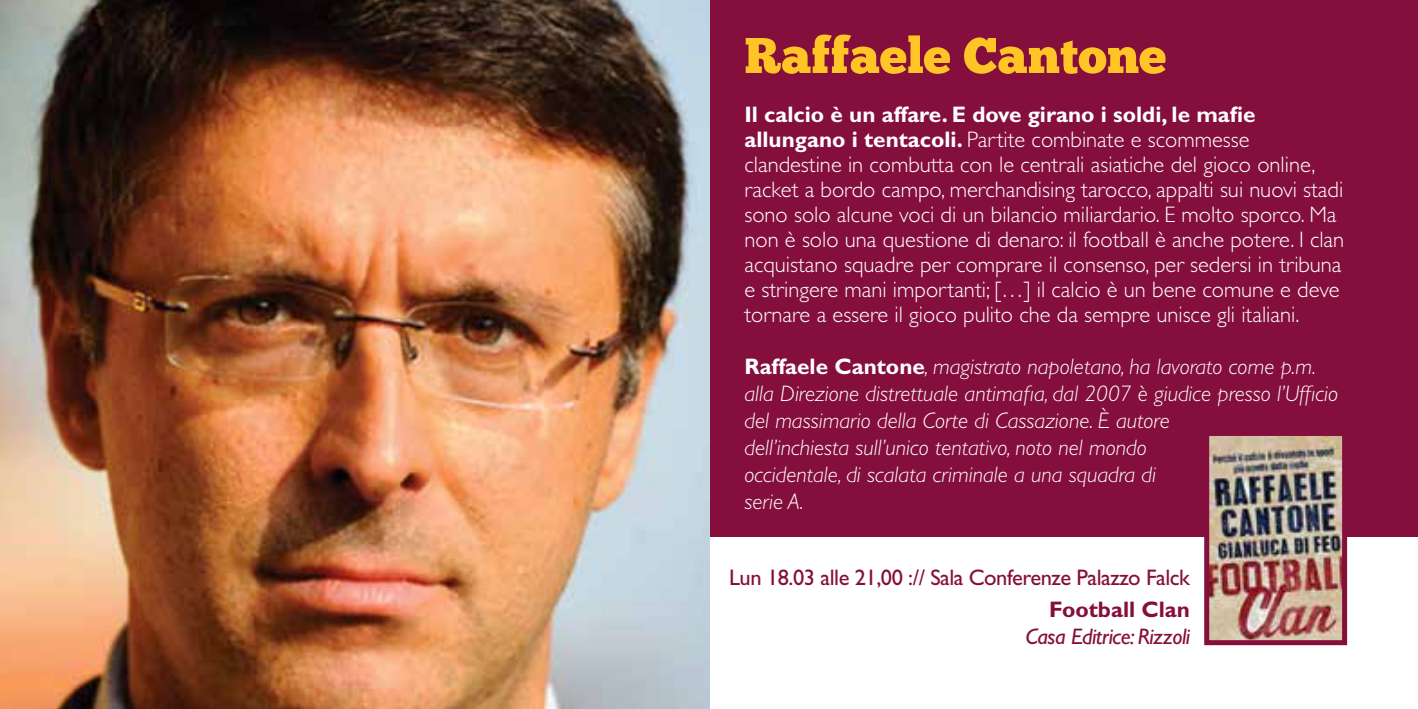
<style>
.page{position:relative;width:1418px;height:709px;background:#fff}
.page>*{position:absolute;margin:0;border:0;box-sizing:border-box;transform-origin:0 0}
.t1{font:50px "Chunk Five";color:#ffc425}
.t2{font:300 22.5px/25px "Gill Sans Std";color:#fff}
.t3{font:italic 300 22.5px/27px "Gill Sans Std";color:#fff}
.t4{font:22.5px "Gill Sans Std";letter-spacing:-.02em;color:#850f3c}
.t5{font:italic 22.5px "Gill Sans Std";letter-spacing:-.02em;color:#850f3c}
.t6{font:700 22.5px "Gill Sans Std";color:#850f3c}
.s1{font-weight:700}
.s2{font-weight:700;font-style:normal}
</style>
<div class="page">
<div style="left:709px;top:0;width:708px;height:536px;background:#850f3c"></div>
<img style="left:0;top:0;width:709px;height:709px">
<img style="left:1201px;top:436px;width:148px;height:210px">
<h1 class="t1" style="left:744px;top:26px;width:423px">Raffaele Cantone</h1>
<p class="t2" style="left:744px;top:102px;width:601px"><span class="s1">Il calcio è un affare. E dove girano i soldi, le mafie allungano i tentacoli.</span> Partite combinate e scommesse clandestine in combutta con le centrali asiatiche del gioco online, racket a bordo campo, merchandising tarocco, appalti sui nuovi stadi sono solo alcune voci di un bilancio miliardario. E molto sporco. Ma non è solo una questione di denaro: il football è anche potere. I clan acquistano squadre per comprare il consenso, per sedersi in tribuna e stringere mani importanti; […] il calcio è un bene comune e deve tornare a essere il gioco pulito che da sempre unisce gli italiani.</p>
<p class="t3" style="left:744px;top:353px;width:595px"><span class="s2">Raffaele Cantone</span>, magistrato napoletano, ha lavorato come p.m. alla Direzione distrettuale antimafia, dal 2007 è giudice presso l’Ufficio del massimario della Corte di Cassazione. È autore<br>dell’inchiesta sull’unico tentativo, noto nel mondo<br>occidentale, di scalata criminale a una squadra di<br>serie A.</p>
<p class="t4" style="left:729px;top:564px;width:462px">Lun 18.03 alle 21,00 :// Sala Conferenze Palazzo Falck</p>
<p class="t6" style="left:1049px;top:596px;width:142px">Football Clan</p>
<p class="t5" style="left:1025px;top:624px;width:166px">Casa Editrice: Rizzoli</p>
</div>
